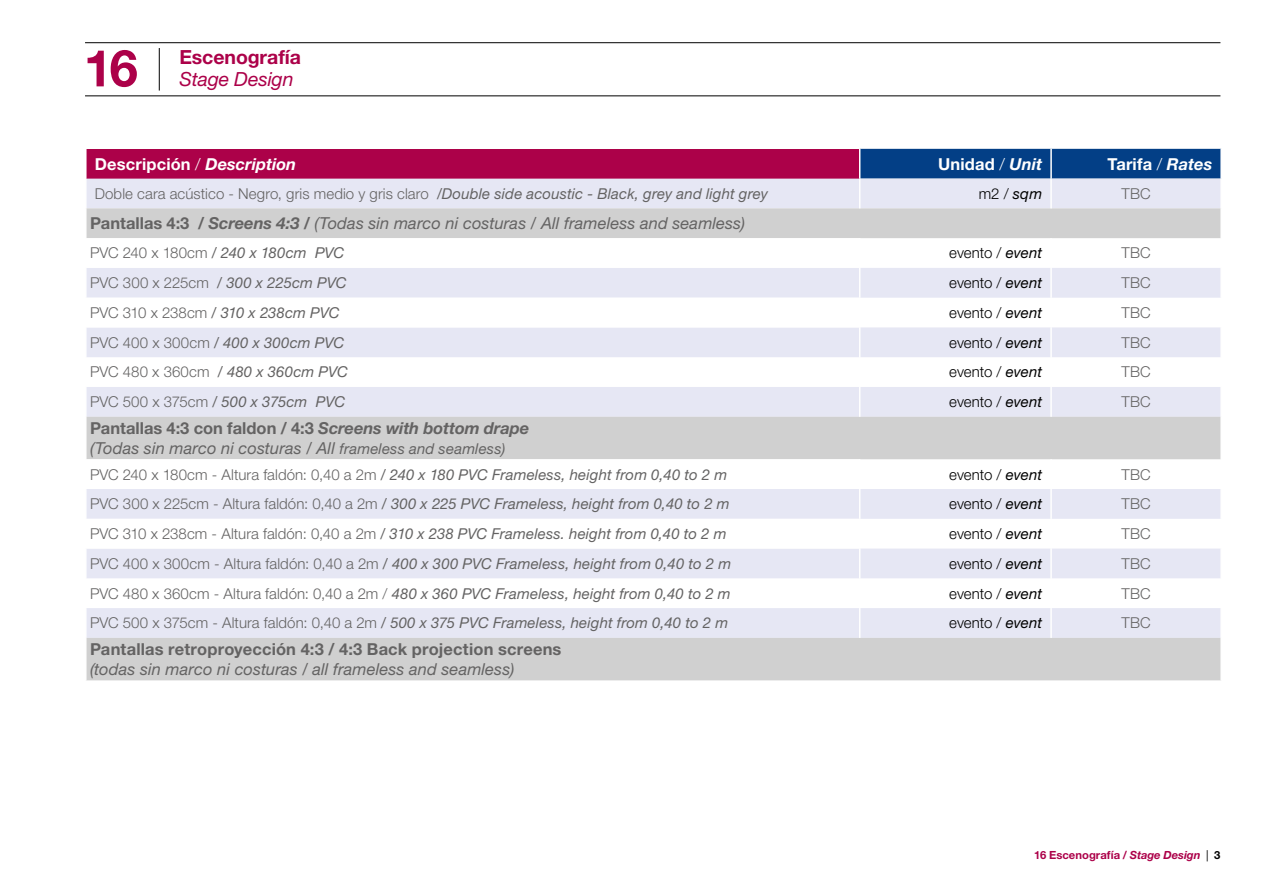
<style>
.page{position:relative;width:1263px;height:893px;background:#fff}
.page>*{position:absolute;margin:0;border:0;box-sizing:border-box;transform-origin:0 0}
.t1{font:700 51px "Helvetica Neue LT Std";color:#ac0149}
.t2{font:700 19.5px "Helvetica Neue LT Std";letter-spacing:-.005em;color:#ac0149}
.t3{font:italic 19.5px "Helvetica Neue LT Std";letter-spacing:-.005em;color:#ac0149}
.t4{font:italic 16.5px/19.5px "Helvetica Neue LT Std";letter-spacing:.005em;color:#646363}
.t5{font:700 16.5px "Helvetica Neue LT Std";letter-spacing:.01em;color:#646363}
.t6{font:700 16.5px "Helvetica Neue LT Std";letter-spacing:.01em;color:#fff}
.t7{font:italic 15px "Helvetica Neue LT Std";letter-spacing:.005em;color:#646363}
.t8{font:300 15px "Helvetica Neue LT Std";letter-spacing:-.005em;color:#000}
.t9{font:300 15px "Helvetica Neue LT Std";letter-spacing:.005em;color:#646363}
.t10{font:700 11.25px "Helvetica Neue LT Std";letter-spacing:.005em;color:#ac0149}
.s1{font-weight:300}
.s2{font-style:italic}
.s3{font-weight:400;font-style:italic}
.s4{font-weight:700;font-style:normal}
.s5{font-weight:700}
.s6{font-weight:300;font-style:normal}
.s7{font-size:15px}
.s8{font-weight:400;color:#000}
.s9{color:#000}
</style>
<div class="page">
<hr style="left:85px;top:96px;width:1135px;height:1px;background:#000">
<hr style="left:159px;top:48px;width:1px;height:43px;background:#000">
<hr style="left:85px;top:42px;width:1135px;height:1px;background:#000">
<div style="left:86px;top:149px;width:774px;height:30px;background:#ac0149"></div>
<div style="left:87px;top:179px;width:772px;height:29px;background:#e6e7f4"></div>
<svg style="left:87px;top:208px;width:1133px;height:472px"></svg>
<svg style="left:87px;top:238px;width:773px;height:311px"></svg>
<hr style="left:85px;top:149px;width:2px;height:30px;background:#fff">
<svg style="left:859px;top:149px;width:362px;height:59px;background:#7694bd"></svg>
<hr style="left:1050px;top:179px;width:2px;height:29px;background:#fff">
<hr style="left:859px;top:238px;width:1px;height:30px;background:#fff">
<hr style="left:1050px;top:238px;width:2px;height:30px;background:#fff">
<hr style="left:859px;top:268px;width:1px;height:30px;background:#fff">
<hr style="left:1050px;top:268px;width:2px;height:30px;background:#fff">
<svg style="left:859px;top:298px;width:1px;height:29px"></svg>
<hr style="left:1050px;top:298px;width:2px;height:29px;background:#fff">
<hr style="left:859px;top:327px;width:1px;height:30px;background:#fff">
<hr style="left:1050px;top:327px;width:2px;height:30px;background:#fff">
<hr style="left:859px;top:357px;width:1px;height:30px;background:#fff">
<hr style="left:1050px;top:357px;width:2px;height:30px;background:#fff">
<hr style="left:859px;top:387px;width:1px;height:30px;background:#fff">
<hr style="left:1050px;top:387px;width:2px;height:30px;background:#fff">
<hr style="left:859px;top:459px;width:1px;height:30px;background:#fff">
<hr style="left:1050px;top:459px;width:2px;height:30px;background:#fff">
<hr style="left:859px;top:489px;width:1px;height:30px;background:#fff">
<hr style="left:1050px;top:489px;width:2px;height:30px;background:#fff">
<hr style="left:859px;top:519px;width:1px;height:30px;background:#fff">
<hr style="left:1050px;top:519px;width:2px;height:30px;background:#fff">
<svg style="left:859px;top:549px;width:1px;height:29px"></svg>
<hr style="left:1050px;top:549px;width:2px;height:29px;background:#fff">
<hr style="left:859px;top:578px;width:1px;height:30px;background:#fff">
<hr style="left:1050px;top:578px;width:2px;height:30px;background:#fff">
<hr style="left:859px;top:608px;width:1px;height:30px;background:#fff">
<hr style="left:1050px;top:608px;width:2px;height:30px;background:#fff">
<h1 class="t1" style="left:84px;top:37px;width:56px">16</h1>
<h2 class="t2" style="left:179px;top:45px;width:123px">Escenografía</h2>
<h2 class="t3" style="left:179px;top:68px;width:116px">Stage Design</h2>
<p class="t6" style="left:95px;top:154px;width:203px">Descripción <span class="s1">/</span> <span class="s2">Description</span></p>
<p class="t6" style="left:938px;top:154px;width:106px">Unidad <span class="s1">/</span> <span class="s2">Unit</span></p>
<p class="t6" style="left:1107px;top:154px;width:106px">Tarifa <span class="s1">/</span> <span class="s2">Rates</span></p>
<p class="t9" style="left:95px;top:184px;width:675px">Doble cara acústico - Negro, gris medio y gris claro <span class="s3">/Double side acoustic - Black, grey and light grey</span></p>
<p class="t8" style="left:979px;top:184px;width:65px">m2 / <span class="s3">sqm</span></p>
<p class="t9" style="left:1122px;top:184px;width:31px">TBC</p>
<p class="t4" style="left:90px;top:213px;width:657px"><span class="s4">Pantallas 4:3 /</span> <span class="s5">Screens 4:3 /</span> (Todas sin marco ni costuras / All frameless and seamless)</p>
<p class="t7" style="left:90px;top:244px;width:256px"><span class="s6">PVC 240 x 180cm</span> / 240 x 180cm PVC</p>
<p class="t8" style="left:949px;top:244px;width:94px">evento / <span class="s3">event</span></p>
<p class="t9" style="left:1122px;top:244px;width:31px">TBC</p>
<p class="t7" style="left:90px;top:274px;width:258px"><span class="s6">PVC 300 x 225cm</span> / 300 x 225cm PVC</p>
<p class="t8" style="left:949px;top:274px;width:94px">evento / <span class="s3">event</span></p>
<p class="t9" style="left:1122px;top:274px;width:31px">TBC</p>
<p class="t7" style="left:90px;top:304px;width:251px"><span class="s6">PVC 310 x 238cm</span> / 310 x 238cm PVC</p>
<p class="t8" style="left:949px;top:303px;width:94px">evento / <span class="s3">event</span></p>
<p class="t9" style="left:1122px;top:303px;width:31px">TBC</p>
<p class="t7" style="left:90px;top:333px;width:256px"><span class="s6">PVC 400 x 300cm</span> / 400 x 300cm PVC</p>
<p class="t8" style="left:949px;top:333px;width:94px">evento / <span class="s3">event</span></p>
<p class="t9" style="left:1122px;top:333px;width:31px">TBC</p>
<p class="t7" style="left:90px;top:363px;width:259px"><span class="s6">PVC 480 x 360cm</span> / 480 x 360cm PVC</p>
<p class="t8" style="left:949px;top:363px;width:94px">evento / <span class="s3">event</span></p>
<p class="t9" style="left:1122px;top:363px;width:31px">TBC</p>
<p class="t7" style="left:90px;top:393px;width:257px"><span class="s6">PVC 500 x 375cm</span> / 500 x 375cm PVC</p>
<p class="t8" style="left:949px;top:393px;width:94px">evento / <span class="s3">event</span></p>
<p class="t9" style="left:1122px;top:393px;width:31px">TBC</p>
<p class="t4" style="left:90px;top:418px;width:441px"><span class="s4">Pantallas 4:3 con faldon / 4:3</span> <span class="s5">Screens with bottom drape </span>(Todas sin marco ni costuras / All <span class="s7">frameless and seamless)</span></p>
<p class="t7" style="left:90px;top:465px;width:639px"><span class="s6">PVC 240 x 180cm - Altura faldón: 0,40 a 2m</span> / 240 x 180 PVC Frameless, height from 0,40 to 2 m</p>
<p class="t8" style="left:949px;top:465px;width:94px">evento / <span class="s3">event</span></p>
<p class="t9" style="left:1121px;top:465px;width:31px">TBC</p>
<p class="t7" style="left:90px;top:495px;width:641px"><span class="s6">PVC 300 x 225cm - Altura faldón: 0,40 a 2m</span> / 300 x 225 PVC Frameless, height from 0,40 to 2 m</p>
<p class="t8" style="left:949px;top:495px;width:94px">evento / <span class="s3">event</span></p>
<p class="t9" style="left:1121px;top:495px;width:31px">TBC</p>
<p class="t7" style="left:90px;top:525px;width:638px"><span class="s6">PVC 310 x 238cm - Altura faldón: 0,40 a 2m</span> / 310 x 238 PVC Frameless. height from 0,40 to 2 m</p>
<p class="t8" style="left:949px;top:524px;width:94px">evento / <span class="s3">event</span></p>
<p class="t9" style="left:1121px;top:524px;width:31px">TBC</p>
<p class="t7" style="left:90px;top:554px;width:643px"><span class="s6">PVC 400 x 300cm - Altura faldón: 0,40 a 2m</span> / 400 x 300 PVC Frameless, height from 0,40 to 2 m</p>
<p class="t8" style="left:949px;top:554px;width:94px">evento / <span class="s3">event</span></p>
<p class="t9" style="left:1121px;top:554px;width:31px">TBC</p>
<p class="t7" style="left:90px;top:584px;width:642px"><span class="s6">PVC 480 x 360cm - Altura faldón: 0,40 a 2m /</span> 480 x 360 PVC Frameless, height from 0,40 to 2 m</p>
<p class="t8" style="left:949px;top:584px;width:94px">evento / <span class="s3">event</span></p>
<p class="t9" style="left:1121px;top:584px;width:31px">TBC</p>
<p class="t7" style="left:90px;top:614px;width:640px"><span class="s6">PVC 500 x 375cm - Altura faldón: 0,40 a 2m</span> / 500 x 375 PVC Frameless, height from 0,40 to 2 m</p>
<p class="t8" style="left:949px;top:614px;width:94px">evento / <span class="s3">event</span></p>
<p class="t9" style="left:1121px;top:614px;width:31px">TBC</p>
<p class="t5" style="left:90px;top:639px;width:473px">Pantallas retroproyección 4:3 / 4:3 Back projection screens</p>
<p class="t4" style="left:90px;top:659px;width:426px">(todas sin marco ni costuras / all frameless and seamless)</p>
<p class="t10" style="left:1034px;top:847px;width:188px">16 Escenografía / <span class="s2">Stage Design</span> <span class="s8">|</span> <span class="s9">3</span></p>
</div>
